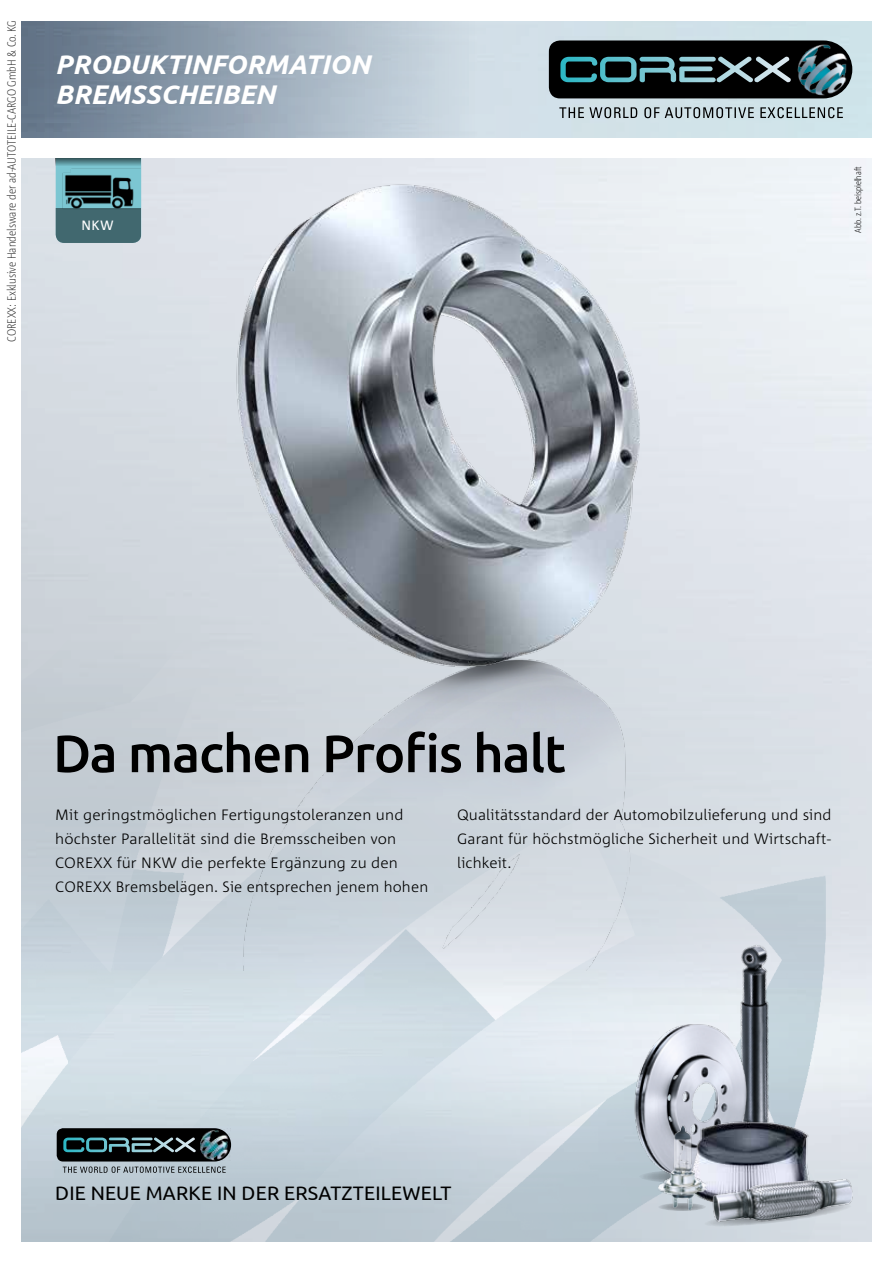
<style>
.page{position:relative;width:893px;height:1263px;background:#fff}
.page>*{position:absolute;margin:0;border:0;box-sizing:border-box;transform-origin:0 0}
.t1{font:500 52.5px "Ubuntu";letter-spacing:-.02em;color:#000}
.t2{font:italic 700 27px/30px "Ubuntu";color:#fff}
.t3{font:19.5px "Ubuntu";letter-spacing:.01em;color:#000}
.t4{font:300 15px/24px "Corpid E1 s";letter-spacing:.01em;color:#000}
.t5{font:13.5px "Corpid E1 s";color:#fff}
.t6{font:300 12px "Corpid E1 s Cd";color:#000}
.t7{font:300 9px "Corpid E1 s Cd";color:#000}
</style>
<div class="page">
<img style="left:21px;top:158px;width:851px;height:1084px">
<img style="left:21px;top:640px;width:819px;height:602px">
<div style="left:21px;top:21px;width:851px;height:124px;background:#637487"></div>
<svg style="left:45px;top:21px;width:827px;height:118px;background:#adbdc9"></svg>
<svg style="left:549px;top:40px;width:303px;height:58px;background:#223134"></svg>
<svg style="left:559px;top:107px;width:284px;height:11px;background:#94a0a5"></svg>
<svg style="left:56px;top:166px;width:85px;height:42px"></svg>
<div style="left:56px;top:208px;width:85px;height:35px;background:#41686f"></div>
<svg style="left:56px;top:158px;width:85px;height:8px"></svg>
<img style="left:63px;top:168px;width:77px;height:41px">
<div style="left:14px;top:139px;width:871px;height:19px;background:#fff"></div>
<img style="left:175px;top:697px;width:520px;height:274px">
<img style="left:175px;top:168px;width:520px;height:529px">
<img style="left:740px;top:924px;width:32px;height:136px">
<img style="left:632px;top:1009px;width:125px;height:194px">
<img style="left:665px;top:1060px;width:165px;height:154px">
<svg style="left:703px;top:1227px;width:150px;height:1px"></svg>
<img style="left:682px;top:1177px;width:173px;height:50px">
<svg style="left:658px;top:1203px;width:48px;height:8px"></svg>
<img style="left:658px;top:1122px;width:49px;height:88px">
<img style="left:57px;top:1128px;width:174px;height:45px">
<p class="t6" style="left:4px;top:342px;width:323px;rotate:-90deg">COREXX: Exklusive Handelsware der ad-AUTOTEILE-CARGO GmbH &amp; Co. KG</p>
<h2 class="t2" style="left:55px;top:49px;width:316px">PRODUKTINFORMATION<br>BREMSSCHEIBEN</h2>
<p class="t5" style="left:81px;top:217px;width:34px">NKW</p>
<p class="t7" style="left:852px;top:233px;width:68px;rotate:-90deg">Abb. z.T. beispielhaft</p>
<h1 class="t1" style="left:53px;top:720px;width:514px">Da machen Profis halt</h1>
<p class="t4" style="left:55px;top:802px;width:374px">Mit geringstmöglichen Fertigungstoleranzen und höchster Parallelität sind die Bremsscheiben von COREXX für NKW die perfekte Ergänzung zu den COREXX Bremsbelägen. Sie entsprechen jenem hohen</p>
<p class="t4" style="left:457px;top:802px;width:376px;text-align:justify">Qualitätsstandard der Automobilzulieferung und sind Garant für höchstmögliche Sicherheit und Wirtschaft&shy;lichkeit.</p>
<h3 class="t3" style="left:55px;top:1181px;width:398px">DIE NEUE MARKE IN DER ERSATZTEILEWELT</h3>
</div>
